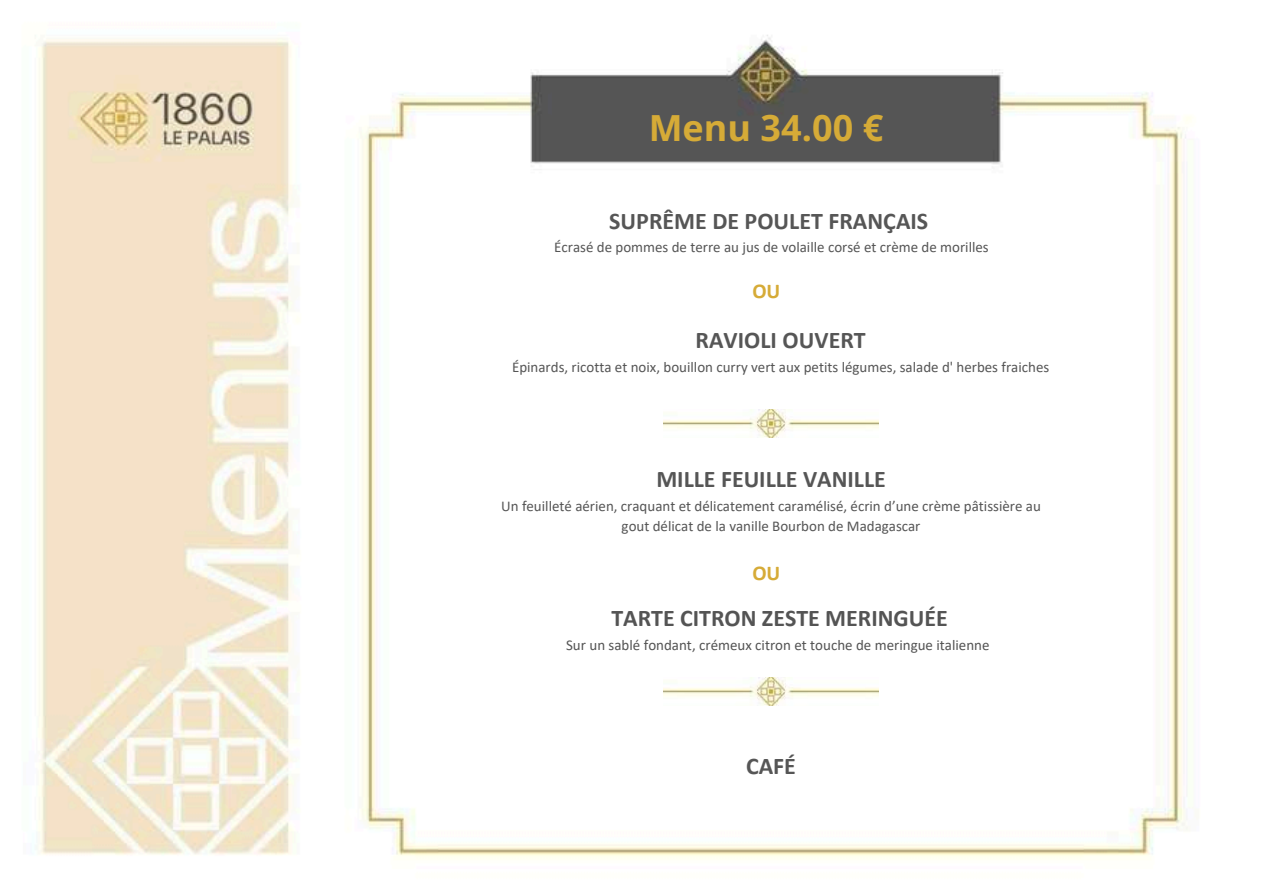
<style>
.page{position:relative;width:1264px;height:894px;background:#fff}
.page>*{position:absolute;margin:0;border:0;box-sizing:border-box;transform-origin:0 0}
.t1{font:700 36px "Open Sans";letter-spacing:.005em;color:#d6ab37}
.t2{font:700 24px "Calibri";color:#565656}
.t3{font:700 24px "Calibri";color:#545454}
.t4{font:700 21px "Calibri";color:#d6ab37}
.t5{font:15px/20.2px "Calibri";color:#565656;text-align:center}
.t6{font:15px "Calibri";color:#545454}
</style>
<div class="page">
<img style="left:38px;top:35px;width:1153px;height:825px">
<img style="left:663px;top:409px;width:215px;height:28px">
<img style="left:663px;top:677px;width:215px;height:28px">
<h1 class="t1" style="left:648px;top:103px;width:236px">Menu 34.00 €</h1>
<h2 class="t2" style="left:609px;top:211px;width:320px">SUPRÊME DE POULET FRANÇAIS</h2>
<p class="t5" style="left:554px;top:238px;width:436px">Écrasé de pommes de terre au jus de volaille corsé et crème de morilles</p>
<h3 class="t4" style="left:752px;top:282px;width:29px">OU</h3>
<h2 class="t2" style="left:695px;top:330px;width:172px">RAVIOLI OUVERT</h2>
<p class="t5" style="left:512px;top:357px;width:539px">Épinards, ricotta et noix, bouillon curry vert aux petits légumes, salade d' herbes fraiches</p>
<h2 class="t2" style="left:656px;top:469px;width:231px">MILLE FEUILLE VANILLE</h2>
<p class="t5" style="left:501px;top:496px;width:541px">Un feuilleté aérien, craquant et délicatement caramélisé, écrin d’une crème pâtissière au gout délicat de la vanille Bourbon de Madagascar</p>
<h3 class="t4" style="left:752px;top:564px;width:29px">OU</h3>
<h2 class="t3" style="left:611px;top:608px;width:338px">TARTE CITRON ZESTE MERINGUÉE</h2>
<p class="t6" style="left:566px;top:638px;width:425px">Sur un sablé fondant, crémeux citron et touche de meringue italienne</p>
<h2 class="t2" style="left:746px;top:755px;width:51px">CAFÉ</h2>
</div>
